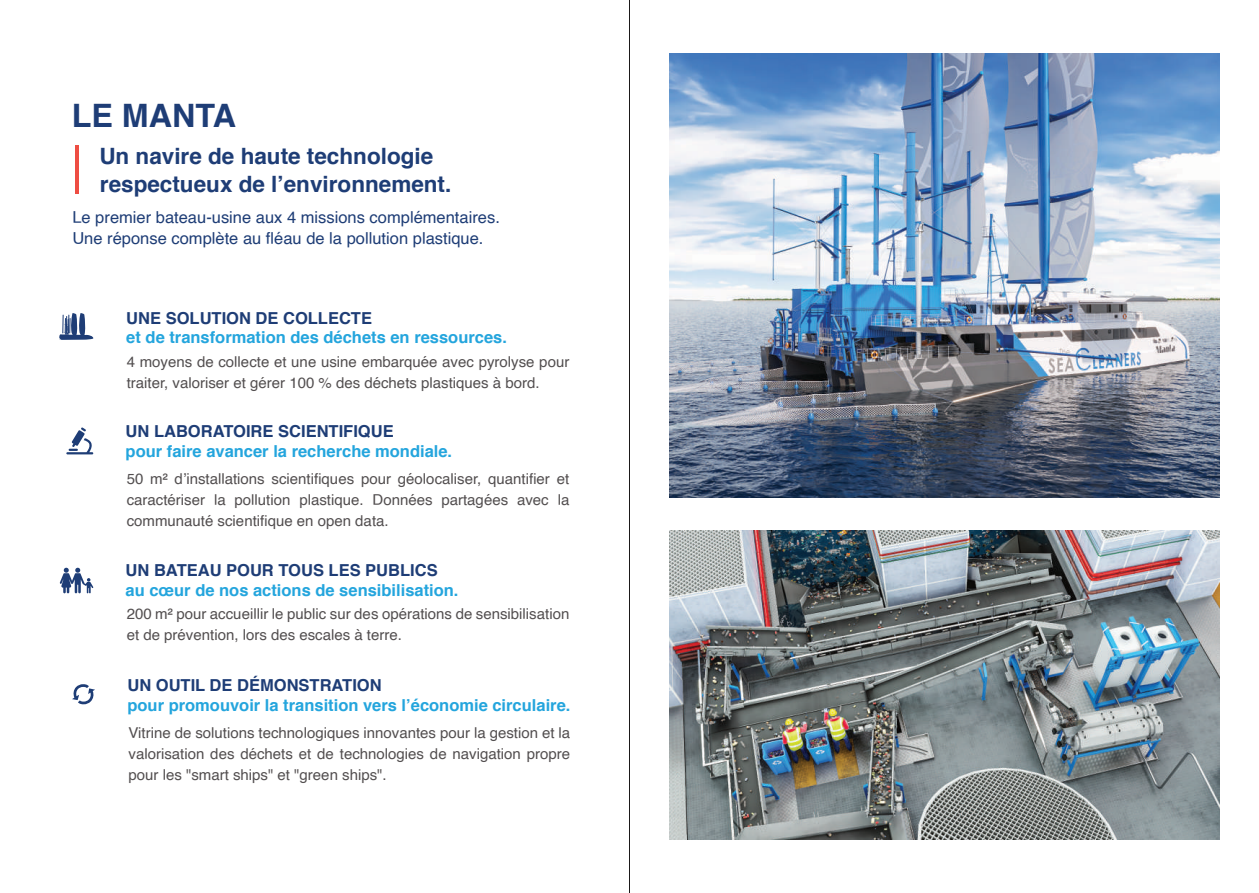
<style>
.page{position:relative;width:1259px;height:893px;background:#fff}
.page>*{position:absolute;margin:0;border:0;box-sizing:border-box;transform-origin:0 0}
.t1{font:700 32.25px "Helvetica";color:#1e3d76}
.t2{font:700 22.5px/27.9px "Helvetica";color:#1e3d76}
.t3{font:700 16.5px "Helvetica";color:#24a5dd}
.t4{font:16.5px/21.3px "Helvetica";color:#1e3d76}
.t5{font:700 16.5px "Helvetica";color:#1e3d76}
.t6{font:15px/21px "Helvetica";color:#524e4f}
</style>
<div class="page">
<svg style="left:72px;top:684px;width:23px;height:20px"></svg>
<svg style="left:66px;top:427px;width:27px;height:27px"></svg>
<svg style="left:60px;top:568px;width:33px;height:25px"></svg>
<svg style="left:59px;top:313px;width:35px;height:27px"></svg>
<hr style="left:75px;top:145px;width:3px;height:49px;background:#ee4d43">
<hr style="left:629px;top:0;width:1px;height:893px;background:#1b1919">
<img style="left:669px;top:530px;width:550px;height:309px">
<img style="left:669px;top:54px;width:550px;height:444px">
<h1 class="t1" style="left:72px;top:103px;width:166px">LE MANTA</h1>
<h2 class="t2" style="left:99px;top:143px;width:353px">Un navire de haute technologie respectueux de l’environnement.</h2>
<p class="t4" style="left:72px;top:207px;width:429px">Le premier bateau-usine aux 4 missions complémentaires.<br>Une réponse complète au fléau de la pollution plastique.</p>
<p class="t5" style="left:126px;top:311px;width:247px">UNE SOLUTION DE COLLECTE</p>
<p class="t3" style="left:126px;top:331px;width:382px">et de transformation des déchets en ressources.</p>
<p class="t6" style="left:127px;top:352px;width:444px">4 moyens de collecte et une usine embarquée avec pyrolyse pour traiter, valoriser et gérer 100 % des déchets plastiques à bord.</p>
<p class="t5" style="left:126px;top:425px;width:269px">UN LABORATOIRE SCIENTIFIQUE</p>
<p class="t3" style="left:126px;top:444px;width:328px">pour faire avancer la recherche mondiale.</p>
<p class="t6" style="left:127px;top:469px;width:444px;text-align:justify">50 m² d’installations scientifiques pour géolocaliser, quantifier et caractériser la pollution plastique. Données partagées avec la communauté scientifique en open data.</p>
<p class="t5" style="left:126px;top:564px;width:314px">UN BATEAU POUR TOUS LES PUBLICS</p>
<p class="t3" style="left:126px;top:583px;width:334px">au cœur de nos actions de sensibilisation.</p>
<p class="t6" style="left:127px;top:604px;width:444px">200 m² pour accueillir le public sur des opérations de sensibilisation et de prévention, lors des escales à terre.</p>
<p class="t5" style="left:127px;top:679px;width:256px">UN OUTIL DE DÉMONSTRATION</p>
<p class="t3" style="left:127px;top:698px;width:444px">pour promouvoir la transition vers l’économie circulaire.</p>
<p class="t6" style="left:128px;top:723px;width:443px;text-align:justify">Vitrine de solutions technologiques innovantes pour la gestion et la valorisation des déchets et de technologies de navigation propre pour les "smart ships" et "green ships".</p>
</div>
